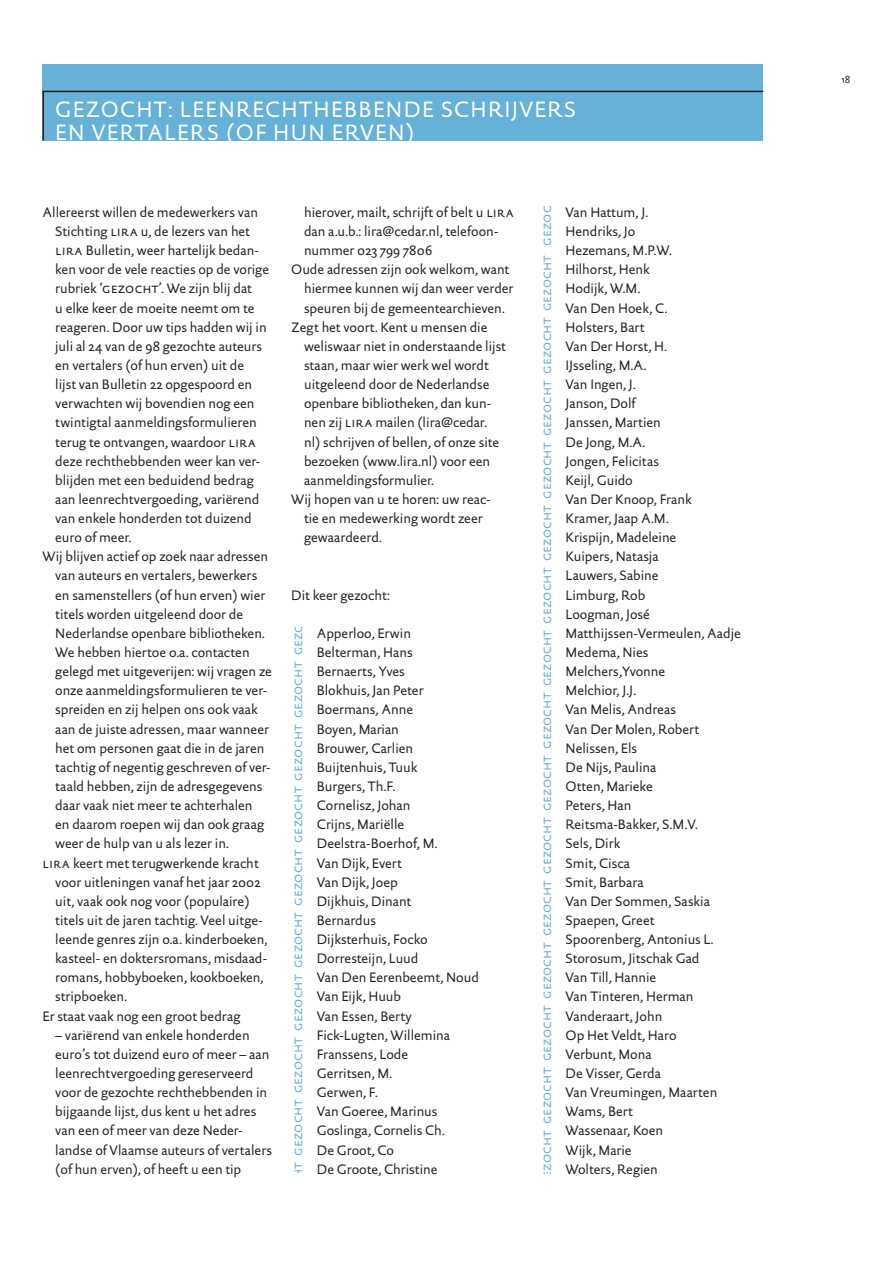
<style>
.page{position:relative;width:893px;height:1263px;background:#fff}
.page>*{position:absolute;margin:0;border:0;box-sizing:border-box;transform-origin:0 0}
.t1{font:22.5px "DTL Documenta Sans ST";letter-spacing:.06em;color:#fff}
.t2{font:13.8px/19.2px "DTL Documenta Sans ST";color:#231f20}
.t3{font:13.8px "DTL Documenta Sans T Caps";letter-spacing:.015em;color:#66b1d7}
.t4{font:10.5px "DTL Documenta Sans ST";color:#231f20}
.s1{font-family:"DTL Documenta Sans T Caps"}
</style>
<div class="page">
<div style="left:43px;top:64px;width:720px;height:76px;background:#66b1d7"></div>
<hr style="left:43px;top:91px;width:720px;height:1px;background:#231f20">
<hr style="left:43px;top:91px;width:1px;height:49px;background:#231f20">
<h1 class="t1" style="left:55px;top:96px;width:17px">gezocht</h1>
<h1 class="t1" style="left:168px;top:96px;width:41px">: leenrechthe</h1>
<h1 class="t1" style="left:344px;top:96px;width:45px">bbende</h1>
<h1 class="t1" style="left:441px;top:96px;width:15px">schri</h1>
<h1 class="t1" style="left:512px;top:96px;width:23px">jvers</h1>
<h1 class="t1" style="left:55px;top:119px;width:52px">en verta</h1>
<h1 class="t1" style="left:165px;top:119px;width:27px">lers</h1>
<h1 class="t1" style="left:226px;top:119px;width:121px">(of hun erven</h1>
<h1 class="t1" style="left:406px;top:119px;width:10px">)</h1>
<p class="t2" style="left:43px;top:202px;width:217px">Allereerst willen de medewerkers van</p>
<p class="t2" style="left:55px;top:222px;width:196px">Stichting <span class="s1">lira</span> u, de lezers van het</p>
<p class="t2" style="left:55px;top:241px;width:205px"><span class="s1">lira</span> Bulletin, weer hartelijk bedan-</p>
<p class="t2" style="left:55px;top:260px;width:215px">ken voor de vele reacties op de vorige</p>
<p class="t2" style="left:55px;top:279px;width:198px">rubriek ‘<span class="s1">gezocht</span>’. We zijn blij dat</p>
<p class="t2" style="left:55px;top:298px;width:201px">u elke keer de moeite neemt om te</p>
<p class="t2" style="left:55px;top:317px;width:213px">reageren. Door uw tips hadden wij in</p>
<p class="t2" style="left:55px;top:336px;width:208px">juli al 24 van de 98 gezochte auteurs</p>
<p class="t2" style="left:55px;top:355px;width:190px">en vertalers (of hun erven) uit de</p>
<p class="t2" style="left:55px;top:375px;width:199px">lijst van Bulletin 22 opgespoord en</p>
<p class="t2" style="left:55px;top:394px;width:201px">verwachten wij bovendien nog een</p>
<p class="t2" style="left:55px;top:413px;width:203px">twintigtal aanmeldingsformulieren</p>
<p class="t2" style="left:55px;top:432px;width:202px">terug te ontvangen, waardoor <span class="s1">lira</span></p>
<p class="t2" style="left:55px;top:451px;width:207px">deze rechthebbenden weer kan ver-</p>
<p class="t2" style="left:55px;top:470px;width:200px">blijden met een beduidend bedrag</p>
<p class="t2" style="left:55px;top:489px;width:206px">aan leenrechtvergoeding, variërend</p>
<p class="t2" style="left:55px;top:509px;width:198px">van enkele honderden tot duizend</p>
<p class="t2" style="left:55px;top:528px;width:78px">euro of meer.</p>
<p class="t2" style="left:43px;top:547px;width:227px">Wij blijven actief op zoek naar adressen</p>
<p class="t2" style="left:55px;top:566px;width:204px">van auteurs en vertalers, bewerkers</p>
<p class="t2" style="left:55px;top:585px;width:211px">en samenstellers (of hun erven) wier</p>
<p class="t2" style="left:55px;top:604px;width:189px">titels worden uitgeleend door de</p>
<p class="t2" style="left:55px;top:623px;width:211px">Nederlandse openbare bibliotheken.</p>
<p class="t2" style="left:55px;top:642px;width:196px">We hebben hiertoe o.a. contacten</p>
<p class="t2" style="left:55px;top:662px;width:218px">gelegd met uitgeverijen: wij vragen ze</p>
<p class="t2" style="left:55px;top:681px;width:213px">onze aanmeldingsformulieren te ver-</p>
<p class="t2" style="left:55px;top:700px;width:204px">spreiden en zij helpen ons ook vaak</p>
<p class="t2" style="left:55px;top:719px;width:215px">aan de juiste adressen, maar wanneer</p>
<p class="t2" style="left:55px;top:738px;width:211px">het om personen gaat die in de jaren</p>
<p class="t2" style="left:55px;top:757px;width:217px">tachtig of negentig geschreven of ver-</p>
<p class="t2" style="left:55px;top:776px;width:209px">taald hebben, zijn de adresgegevens</p>
<p class="t2" style="left:55px;top:796px;width:199px">daar vaak niet meer te achterhalen</p>
<p class="t2" style="left:55px;top:815px;width:210px">en daarom roepen wij dan ook graag</p>
<p class="t2" style="left:55px;top:834px;width:175px">weer de hulp van u als lezer in.</p>
<p class="t2" style="left:43px;top:853px;width:218px"><span class="s1">lira</span> keert met terugwerkende kracht</p>
<p class="t2" style="left:55px;top:872px;width:207px">voor uitleningen vanaf het jaar 2002</p>
<p class="t2" style="left:55px;top:891px;width:196px">uit, vaak ook nog voor (populaire)</p>
<p class="t2" style="left:55px;top:910px;width:209px">titels uit de jaren tachtig. Veel uitge-</p>
<p class="t2" style="left:55px;top:929px;width:214px">leende genres zijn o.a. kinderboeken,</p>
<p class="t2" style="left:55px;top:949px;width:213px">kasteel- en doktersromans, misdaad-</p>
<p class="t2" style="left:55px;top:968px;width:210px">romans, hobbyboeken, kookboeken,</p>
<p class="t2" style="left:55px;top:987px;width:73px">stripboeken.</p>
<p class="t2" style="left:43px;top:1006px;width:199px">Er staat vaak nog een groot bedrag</p>
<p class="t2" style="left:55px;top:1025px;width:218px">– variërend van enkele honderden euro’s tot duizend euro of meer – aan leenrechtvergoeding gereserveerd voor de gezochte rechthebbenden in bijgaande lijst, dus kent u het adres van een of meer van deze Neder&shy;landse of Vlaamse auteurs of vertalers (of hun erven), of heeft u een tip</p>
<p class="t2" style="left:304px;top:202px;width:211px">hierover, mailt, schrijft of belt u <span class="s1">lira</span></p>
<p class="t2" style="left:304px;top:222px;width:196px">dan a.u.b.: lira@cedar.nl, telefoon-</p>
<p class="t2" style="left:304px;top:241px;width:130px">nummer 023 799 7806</p>
<p class="t2" style="left:291px;top:260px;width:220px">Oude adressen zijn ook welkom, want</p>
<p class="t2" style="left:304px;top:279px;width:211px">hiermee kunnen wij dan weer verder</p>
<p class="t2" style="left:304px;top:298px;width:202px">speuren bij de gemeentearchieven.</p>
<p class="t2" style="left:291px;top:317px;width:198px">Zegt het voort. Kent u mensen die</p>
<p class="t2" style="left:304px;top:336px;width:204px">weliswaar niet in onderstaande lijst</p>
<p class="t2" style="left:304px;top:355px;width:186px">staan, maar wier werk wel wordt</p>
<p class="t2" style="left:304px;top:375px;width:187px">uitgeleend door de Nederlandse</p>
<p class="t2" style="left:304px;top:394px;width:189px">openbare bibliotheken, dan kun-</p>
<p class="t2" style="left:304px;top:413px;width:184px">nen zij <span class="s1">lira</span> mailen (lira@cedar.</p>
<p class="t2" style="left:304px;top:432px;width:197px">nl) schrijven of bellen, of onze site</p>
<p class="t2" style="left:304px;top:451px;width:188px">bezoeken (www.lira.nl) voor een</p>
<p class="t2" style="left:304px;top:470px;width:132px">aanmeldingsformulier.</p>
<p class="t2" style="left:291px;top:489px;width:201px">Wij hopen van u te horen: uw reac-</p>
<p class="t2" style="left:304px;top:509px;width:180px">tie en medewerking wordt zeer</p>
<p class="t2" style="left:304px;top:528px;width:79px">gewaardeerd.</p>
<p class="t2" style="left:291px;top:585px;width:100px">Dit keer gezocht:</p>
<p class="t2" style="left:317px;top:623px;width:164px">Apperloo, Erwin<br>Belterman, Hans<br>Bernaerts, Yves<br>Blokhuis, Jan Peter<br>Boermans, Anne<br>Boyen, Marian<br>Brouwer, Carlien<br>Buijtenhuis, Tuuk<br>Burgers, Th.F.<br>Cornelisz, Johan<br>Crijns, Mariëlle<br>Deelstra-Boerhof, M.<br>Van Dijk, Evert<br>Van Dijk, Joep<br>Dijkhuis, Dinant<br>Bernardus<br>Dijksterhuis, Focko<br>Dorresteijn, Luud<br>Van Den Eerenbeemt, Noud<br>Van Eijk, Huub<br>Van Essen, Berty<br>Fick-Lugten, Willemina<br>Franssens, Lode<br>Gerritsen, M.<br>Gerwen, F.<br>Van Goeree, Marinus<br>Goslinga, Cornelis Ch.<br>De Groot, Co<br>De Groote, Christine</p>
<p class="t3" style="left:289px;top:1265px;width:667px;rotate:-90deg">zocht gezocht gezocht gezocht gezocht gezocht gezocht gezocht gezocht gezocht gezocht</p>
<p class="t3" style="left:538px;top:1186px;width:998px;rotate:-90deg">gezocht gezocht gezocht gezocht gezocht gezocht gezocht gezocht gezocht gezocht gezocht gezocht gezocht gezocht gezocht gezocht</p>
<p class="t2" style="left:566px;top:202px;width:177px">Van Hattum, J.<br>Hendriks, Jo<br>Hezemans, M.P.W.<br>Hilhorst, Henk<br>Hodijk, W.M.<br>Van Den Hoek, C.<br>Holsters, Bart<br>Van Der Horst, H.<br>IJsseling, M.A.<br>Van Ingen, J.<br>Janson, Dolf<br>Janssen, Martien<br>De Jong, M.A.<br>Jongen, Felicitas<br>Keijl, Guido<br>Van Der Knoop, Frank<br>Kramer, Jaap A.M.<br>Krispijn, Madeleine<br>Kuipers, Natasja<br>Lauwers, Sabine<br>Limburg, Rob<br>Loogman, José<br>Matthijssen-Vermeulen, Aadje<br>Medema, Nies<br>Melchers,Yvonne<br>Melchior, J.J.<br>Van Melis, Andreas<br>Van Der Molen, Robert<br>Nelissen, Els<br>De Nijs, Paulina<br>Otten, Marieke<br>Peters, Han<br>Reitsma-Bakker, S.M.V.<br>Sels, Dirk<br>Smit, Cisca<br>Smit, Barbara<br>Van Der Sommen, Saskia<br>Spaepen, Greet<br>Spoorenberg, Antonius L.<br>Storosum, Jitschak Gad<br>Van Till, Hannie<br>Van Tinteren, Herman<br>Vanderaart, John<br>Op Het Veldt, Haro<br>Verbunt, Mona<br>De Visser, Gerda<br>Van Vreumingen, Maarten<br>Wams, Bert<br>Wassenaar, Koen<br>Wijk, Marie<br>Wolters, Regien</p>
<p class="t4" style="left:842px;top:73px;width:10px">18</p>
</div>
